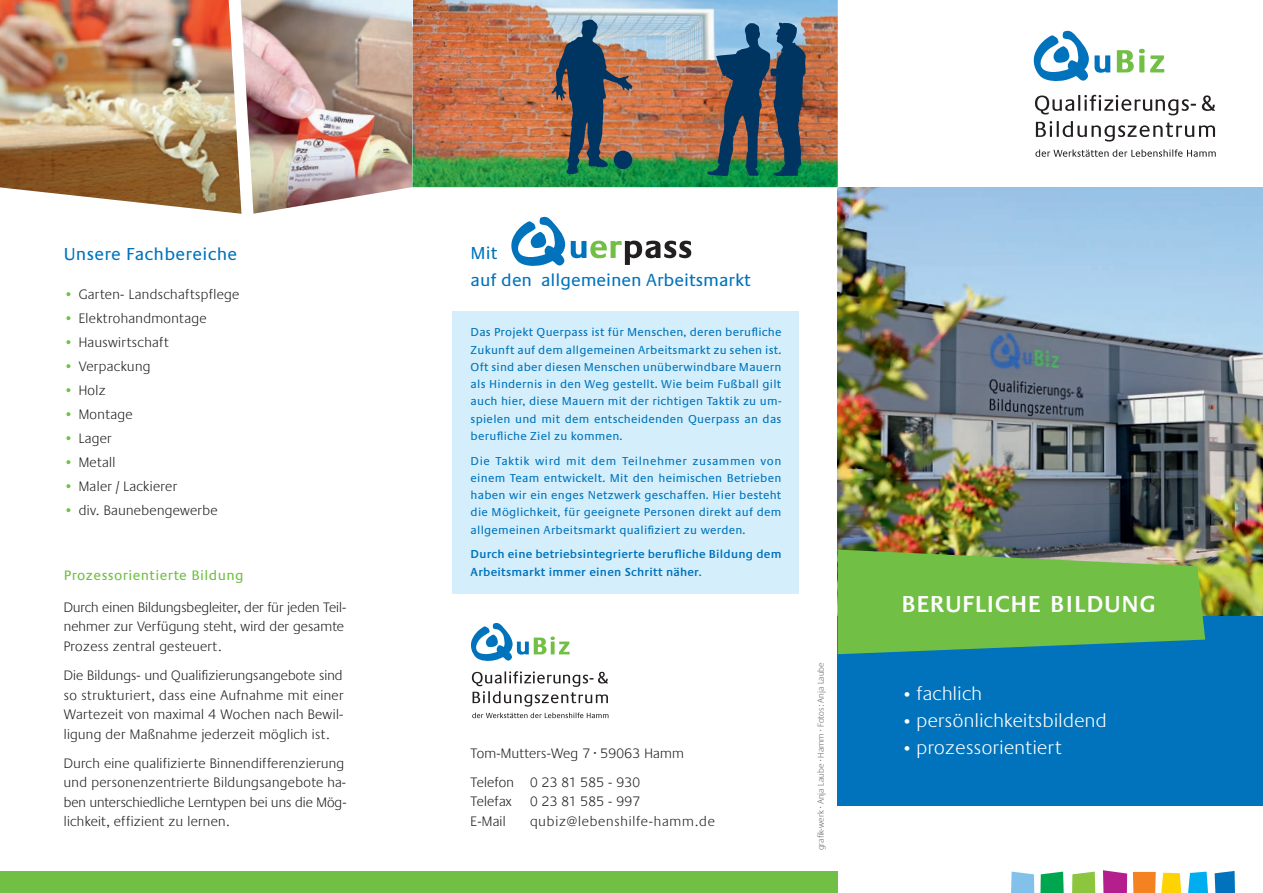
<style>
.page{position:relative;width:1263px;height:893px;background:#fff}
.page>*{position:absolute;margin:0;border:0;box-sizing:border-box;transform-origin:0 0}
.t1{font:600 24px "Praxis EF";letter-spacing:.03em;color:#fff}
.t2{font:300 19.5px "Praxis EF";letter-spacing:.025em;color:#fff}
.t3{font:18px/27px "Praxis EF";color:#0073bc}
.t4{font:18px "Praxis EF";letter-spacing:.02em;color:#0073bc}
.t5{font:300 14.25px/19.5px "Praxis EF";letter-spacing:.025em;color:#231f20}
.t6{font:14.25px "Praxis EF";letter-spacing:.03em;color:#71bf44}
.t7{font:300 14.25px "Praxis EF";letter-spacing:.06em;color:#231f20}
.t8{font:12px/17.2px "Praxis EF";letter-spacing:.02em;color:#0073bc;text-align:justify}
.t9{font:600 12px/17.2px "Praxis EF";letter-spacing:.02em;color:#0073bc}
.t10{font:300 9px "Praxis";letter-spacing:.01em;color:#6c6d70}
.s1{color:#71bf44}
.s2{font-size:16.5px}
</style>
<div class="page">
<img style="left:838px;top:187px;width:425px;height:430px">
<div style="left:838px;top:617px;width:425px;height:189px;background:#0073bc"></div>
<svg style="left:838px;top:550px;width:367px;height:104px;background:#6cb650"></svg>
<div style="left:0;top:872px;width:838px;height:21px;background:#71bf44"></div>
<svg style="left:1033px;top:31px;width:77px;height:51px"></svg>
<svg style="left:1117px;top:49px;width:47px;height:23px"></svg>
<svg style="left:1035px;top:149px;width:181px;height:8px"></svg>
<svg style="left:1036px;top:121px;width:179px;height:21px"></svg>
<svg style="left:1035px;top:95px;width:180px;height:20px"></svg>
<img style="left:0;top:0;width:221px;height:212px">
<svg style="left:1072px;top:872px;width:23px;height:21px"></svg>
<svg style="left:1103px;top:870px;width:24px;height:23px"></svg>
<svg style="left:1133px;top:872px;width:48px;height:21px"></svg>
<svg style="left:1188px;top:872px;width:20px;height:21px"></svg>
<svg style="left:1214px;top:871px;width:21px;height:22px"></svg>
<svg style="left:1040px;top:872px;width:24px;height:21px"></svg>
<svg style="left:1011px;top:872px;width:23px;height:21px"></svg>
<img style="left:260px;top:0;width:169px;height:213px">
<svg style="left:221px;top:0;width:39px;height:214px"></svg>
<img style="left:412px;top:0;width:426px;height:187px">
<img style="left:551px;top:19px;width:82px;height:157px">
<img style="left:707px;top:22px;width:99px;height:154px">
<div style="left:452px;top:311px;width:346px;height:283px;background:#d4effb"></div>
<svg style="left:470px;top:623px;width:100px;height:38px"></svg>
<svg style="left:472px;top:713px;width:136px;height:5px"></svg>
<svg style="left:472px;top:671px;width:136px;height:36px"></svg>
<svg style="left:511px;top:217px;width:180px;height:49px"></svg>
<p class="t3" style="left:471px;top:240px;width:282px">Mit<br>auf den allgemeinen Arbeitsmarkt</p>
<p class="t8" style="left:471px;top:324px;width:312px">Das Projekt Querpass ist für Menschen, deren berufliche Zukunft auf dem allgemeinen Arbeitsmarkt zu sehen ist.<br>Oft sind aber diesen Menschen unüberwindbare Mauern als Hindernis in den Weg gestellt. Wie beim Fußball gilt auch hier, diese Mauern mit der richtigen Taktik zu um&shy;spielen und mit dem entscheidenden Querpass an das berufliche Ziel zu kommen.</p>
<p class="t8" style="left:471px;top:452px;width:312px">Die Taktik wird mit dem Teilnehmer zusammen von einem Team entwickelt. Mit den heimischen Betrieben haben wir ein enges Netzwerk geschaffen. Hier besteht die Möglichkeit, für geeignete Personen direkt auf dem allgemeinen Arbeitsmarkt qualifiziert zu werden.</p>
<p class="t9" style="left:471px;top:546px;width:312px">Durch eine betriebsintegrierte berufliche Bildung dem<br>Arbeitsmarkt immer einen Schritt näher.</p>
<p class="t4" style="left:64px;top:245px;width:175px">Unsere Fachbereiche</p>
<p class="t5" style="left:64px;top:285px;width:177px"><span class="s1">•</span> Garten- Landschaftspflege</p>
<p class="t5" style="left:64px;top:309px;width:144px"><span class="s1">•</span> Elektrohandmontage</p>
<p class="t5" style="left:64px;top:333px;width:107px"><span class="s1">•</span> Hauswirtschaft</p>
<p class="t5" style="left:64px;top:357px;width:88px"><span class="s1">•</span> Verpackung</p>
<p class="t5" style="left:64px;top:381px;width:43px"><span class="s1">•</span> Holz</p>
<p class="t5" style="left:64px;top:405px;width:70px"><span class="s1">•</span> Montage</p>
<p class="t5" style="left:64px;top:429px;width:49px"><span class="s1">•</span> Lager</p>
<p class="t5" style="left:64px;top:453px;width:53px"><span class="s1">•</span> Metall</p>
<p class="t5" style="left:64px;top:477px;width:115px"><span class="s1">•</span> Maler / Lackierer</p>
<p class="t5" style="left:64px;top:501px;width:155px"><span class="s1">•</span> div. Baunebengewerbe</p>
<p class="t6" style="left:64px;top:567px;width:181px">Prozessorientierte Bildung</p>
<p class="t5" style="left:64px;top:598px;width:284px">Durch einen Bildungsbegleiter, der für jeden Teil&shy;nehmer zur Verfügung steht, wird der gesamte<br>Prozess zentral gesteuert.</p>
<p class="t5" style="left:64px;top:666px;width:281px;text-align:justify">Die Bildungs- und Qualifizierungsangebote sind so strukturiert, dass eine Aufnahme mit einer Wartezeit von maximal 4 Wochen nach Bewil&shy;ligung der Maßnahme jederzeit möglich ist.</p>
<p class="t5" style="left:64px;top:754px;width:284px">Durch eine qualifizierte Binnendifferenzierung und personenzentrierte Bildungsangebote ha&shy;ben unterschiedliche Lerntypen bei uns die Mög&shy;lichkeit, effizient zu lernen.</p>
<p class="t5" style="left:471px;top:740px;width:215px;line-height:28.5px">Tom-Mutters-Weg 7 · 59063 Hamm<br>Telefon 0 23 81 585 - 930</p>
<p class="t5" style="left:471px;top:792px;width:43px">Telefax</p>
<p class="t5" style="left:530px;top:792px;width:111px">0 23 81 585 - 997</p>
<p class="t5" style="left:471px;top:812px;width:37px">E-Mail</p>
<p class="t7" style="left:530px;top:814px;width:186px">qubiz@lebenshilfe-hamm.de</p>
<p class="t10" style="left:816px;top:850px;width:190px;rotate:-90deg">grafik-werk · Anja Laube · Hamm · Fotos: Anja Laube</p>
<h1 class="t1" style="left:901px;top:591px;width:256px">BERUFLICHE BILDUNG</h1>
<h2 class="t2" style="left:901px;top:683px;width:82px"><span class="s2">•</span> fachlich</h2>
<h2 class="t2" style="left:901px;top:710px;width:207px"><span class="s2">•</span> persönlichkeitsbildend</h2>
<h2 class="t2" style="left:901px;top:737px;width:162px"><span class="s2">•</span> prozessorientiert</h2>
</div>
